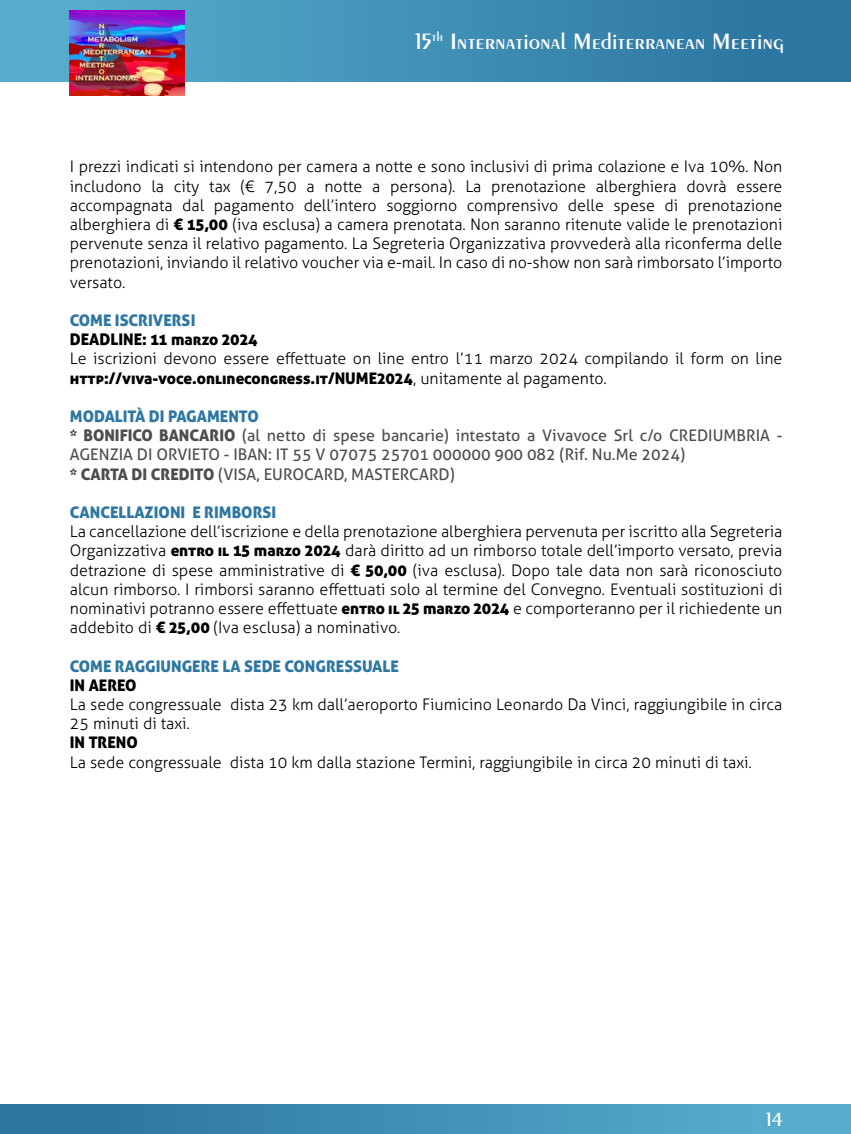
<style>
.page{position:relative;width:851px;height:1134px;background:#fff}
.page>*{position:absolute;margin:0;border:0;box-sizing:border-box;transform-origin:0 0}
.t1{font:600 23.4px "Exotic 350 BT";color:#fff}
.t2{font:600 20px "Exotic 350 BT";color:#fff}
.t3{font:300 16px/19.2px "Aller";color:#000;text-align:justify}
.t4{font:16px/19.2px "Aller";color:#4d4d4d}
.t5{font:16px "Aller Display";color:#000}
.t6{font:16px "Aller Display";color:#2d77a2}
.s1{font-family:"Aller Display";font-weight:400}
.s2{font-family:"Aller";font-weight:300}
.s3{font-family:"Aller Display"}
</style>
<div class="page">
<div style="left:0;top:1105px;width:850px;height:29px;background:linear-gradient(to right,#28719d,#5bb0d0)"></div>
<div style="left:0;top:0;width:850px;height:82px;background:linear-gradient(to right,#60a2cf,#27779e)"></div>
<img style="left:70px;top:11px;width:114px;height:85px">
<h1 class="t1" style="left:415px;top:27px;width:370px">15<sup>th</sup> International Mediterranean Meeting</h1>
<p class="t3" style="left:70px;top:157px;width:714px">I prezzi indicati si intendono per camera a notte e sono inclusivi di prima colazione e Iva 10%. Non includono la city tax (€ 7,50 a notte a persona). La prenotazione alberghiera dovrà essere accompagnata dal pagamento dell’intero soggiorno comprensivo delle spese di prenotazione alberghiera di <span class="s1">€ 15,00</span> (iva esclusa) a camera prenotata. Non saranno ritenute valide le prenotazioni pervenute senza il relativo pagamento. La Segreteria Organizzativa provvederà alla riconferma delle prenotazioni, inviando il relativo voucher via e-mail. In caso di no-show non sarà rimborsato l’importo versato.</p>
<p class="t6" style="left:70px;top:310px;width:127px">COME ISCRIVERSI</p>
<p class="t5" style="left:70px;top:329px;width:189px">DEADLINE: 11 marzo 2024</p>
<p class="t3" style="left:70px;top:349px;width:714px">Le iscrizioni devono essere effettuate on line entro l’11 marzo 2024 compilando il form on line</p>
<p class="t5" style="left:70px;top:368px;width:538px">http://viva-voce.onlinecongress.it/NUME2024<span class="s2">, unitamente al pagamento.</span></p>
<p class="t6" style="left:70px;top:406px;width:190px">MODALITÀ DI PAGAMENTO</p>
<p class="t4" style="left:70px;top:426px;width:714px"><span class="s3">* BONIFICO BANCARIO</span> (al netto di spese bancarie) intestato a Vivavoce Srl c/o CREDIUMBRIA -<br>AGENZIA DI ORVIETO - IBAN: IT 55 V 07075 25701 000000 900 082 (Rif. Nu.Me 2024)<br><span class="s3">* CARTA DI CREDITO</span> (VISA, EUROCARD, MASTERCARD)</p>
<p class="t6" style="left:70px;top:502px;width:208px">CANCELLAZIONI E RIMBORSI</p>
<p class="t3" style="left:70px;top:522px;width:714px">La cancellazione dell’iscrizione e della prenotazione alberghiera pervenuta per iscritto alla Segreteria Organizzativa <span class="s1">entro il 15 marzo 2024</span> darà diritto ad un rimborso totale dell’importo versato, previa detrazione di spese amministrative di <span class="s1">€ 50,00</span> (iva esclusa). Dopo tale data non sarà riconosciuto alcun rimborso. I rimborsi saranno effettuati solo al termine del Convegno. Eventuali sostituzioni di nominativi potranno essere effettuate <span class="s1">entro il 25 marzo 2024</span> e comporteranno per il richiedente un addebito di <span class="s1">€ 25,00</span> (Iva esclusa) a nominativo.</p>
<p class="t6" style="left:70px;top:656px;width:330px">COME RAGGIUNGERE LA SEDE CONGRESSUALE</p>
<p class="t5" style="left:70px;top:675px;width:68px">IN AEREO</p>
<p class="t3" style="left:70px;top:695px;width:714px">La sede congressuale dista 23 km dall’aeroporto Fiumicino Leonardo Da Vinci, raggiungibile in circa<br>25 minuti di taxi.</p>
<p class="t5" style="left:70px;top:732px;width:69px">IN TRENO</p>
<p class="t3" style="left:70px;top:752px;width:683px">La sede congressuale dista 10 km dalla stazione Termini, raggiungibile in circa 20 minuti di taxi.</p>
<p class="t2" style="left:766px;top:1107px;width:18px">14</p>
</div>
